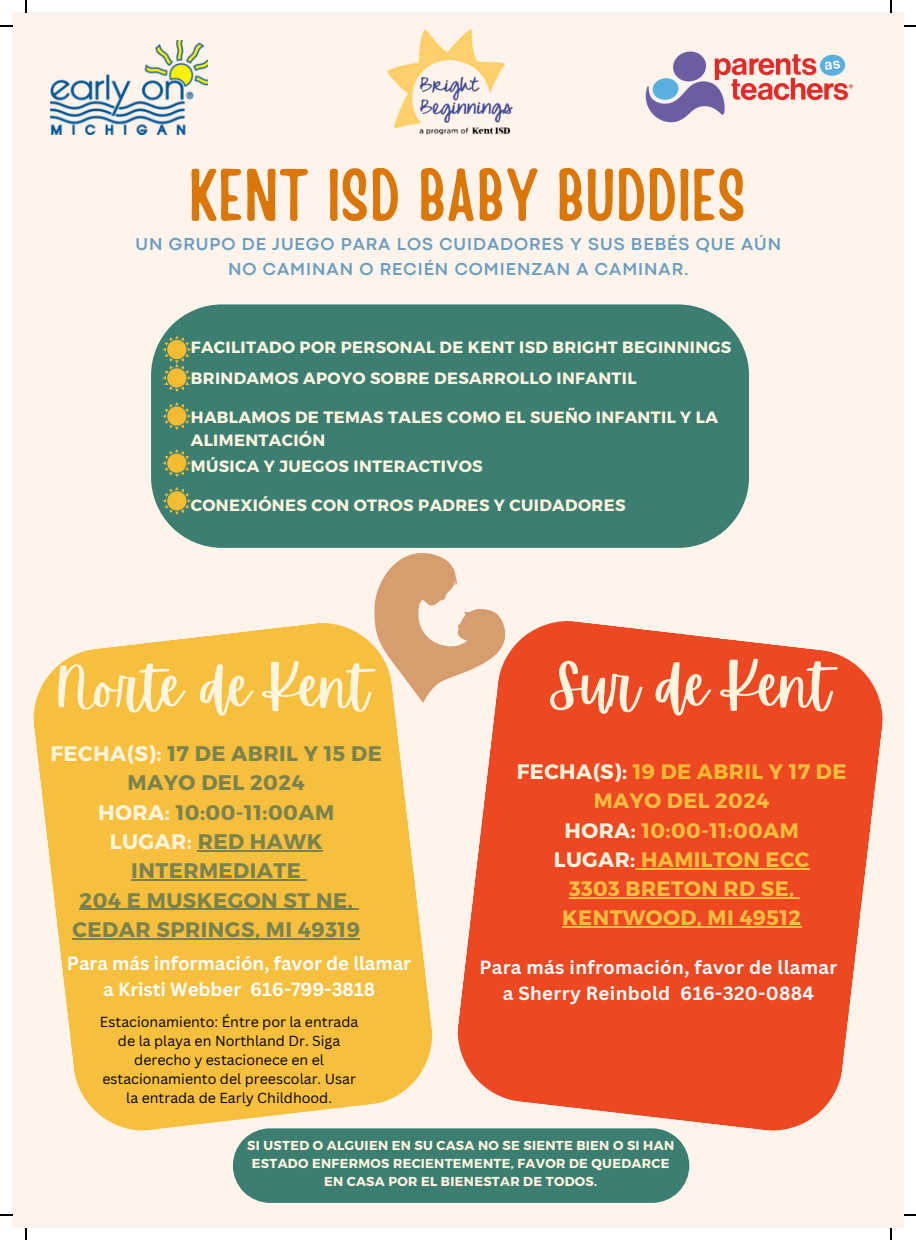
<style>
.page{position:relative;width:916px;height:1240px;background:#fff}
.page>*{position:absolute;margin:0;border:0;box-sizing:border-box;transform-origin:0 0}
.t1{font:73.05px "Handy Casual Condensed";letter-spacing:.02em;color:#db7608}
.t2{font:57.9px "Apricots";color:#fff5de}
.t3{font:55.8px "Apricots";color:#fff5de}
.t4{font:700 21px/29.2px "Montserrat";letter-spacing:.02em;color:#7a824e;text-align:center}
.t5{font:700 20.85px/29.2px "Montserrat";letter-spacing:.02em;color:#f7bf3e;text-align:center}
.t6{font:700 18.6px/25.8px "Canva Sans";letter-spacing:.02em;color:#fff;text-align:center}
.t7{font:700 18.6px/25.8px "Canva Sans";color:#fff;text-align:center}
.t8{font:700 18px/24.8px "Codec Pro";letter-spacing:.055em;color:#6a9dbf;text-align:center}
.t9{font:700 16.35px/31.2px "Montserrat";letter-spacing:.02em;color:#fff5de}
.t10{font:14.1px/19px "Canva Sans";color:#000;text-align:center}
.t11{font:700 12.9px/18.3px "Montserrat";letter-spacing:.02em;color:#fff5de;text-align:center}
.s1{color:#fff5de}
.s2{color:#f4bc33}
</style>
<div class="page">
<div style="left:12px;top:12px;width:891px;height:1215px;background:#fff4eb"></div>
<svg style="left:457px;top:621px;width:426px;height:510px;background:#f0613f"></svg>
<svg style="left:33px;top:623px;width:400px;height:508px;background:#f7c657"></svg>
<div style="left:151px;top:304px;width:597px;height:243px;background:#3c7f72"></div>
<div style="left:233px;top:1127px;width:456px;height:75px;background:#3c7f72"></div>
<img style="left:645px;top:51px;width:207px;height:72px">
<img style="left:50px;top:41px;width:158px;height:93px">
<img style="left:387px;top:30px;width:125px;height:105px">
<svg style="left:163px;top:486px;width:28px;height:29px"></svg>
<svg style="left:163px;top:449px;width:28px;height:28px"></svg>
<svg style="left:163px;top:402px;width:28px;height:28px"></svg>
<svg style="left:163px;top:335px;width:28px;height:57px;background:#8f9a55"></svg>
<svg style="left:374px;top:553px;width:131px;height:150px"></svg>
<hr style="left:198px;top:849px;width:125px;height:2px;background:#7a824e">
<hr style="left:131px;top:879px;width:170px;height:1px;background:#7a824e">
<hr style="left:80px;top:908px;width:198px;height:1px;background:#7a824e">
<hr style="left:278px;top:908px;width:75px;height:1px;background:#7a824e">
<hr style="left:72px;top:937px;width:288px;height:1px;background:#7a824e">
<hr style="left:640px;top:867px;width:169px;height:1px;background:#f7bf3e">
<hr style="left:568px;top:897px;width:226px;height:1px;background:#f7bf3e">
<hr style="left:562px;top:926px;width:239px;height:1px;background:#f7bf3e">
<svg style="left:26px;top:0;width:1px;height:12px"></svg>
<svg style="left:0;top:26px;width:12px;height:1px"></svg>
<svg style="left:890px;top:0;width:1px;height:12px"></svg>
<svg style="left:903px;top:26px;width:12px;height:1px"></svg>
<svg style="left:26px;top:1227px;width:1px;height:12px"></svg>
<svg style="left:0;top:1214px;width:12px;height:1px"></svg>
<svg style="left:890px;top:1227px;width:1px;height:12px"></svg>
<svg style="left:903px;top:1214px;width:12px;height:1px"></svg>
<h1 class="t1" style="left:189px;top:147px;width:557px">KENT ISD BABY BUDDIES</h1>
<p class="t8" style="left:135px;top:233px;width:646px">UN GRUPO DE JUEGO PARA LOS CUIDADORES Y SUS BEBÉS QUE AÚN<br>NO CAMINAN O RECIÉN COMIENZAN A CAMINAR.</p>
<p class="t9" style="left:191px;top:330px;width:542px">FACILITADO POR PERSONAL DE KENT ISD BRIGHT BEGINNINGS<br>BRINDAMOS APOYO SOBRE DESARROLLO INFANTIL</p>
<p class="t9" style="left:191px;top:404px;width:528px;line-height:23px">HABLAMOS DE TEMAS TALES COMO EL SUEÑO INFANTIL Y LA<br>ALIMENTACIÓN</p>
<p class="t9" style="left:191px;top:449px;width:293px">MÚSICA Y JUEGOS INTERACTIVOS</p>
<p class="t9" style="left:191px;top:489px;width:436px">CONEXIÓNES CON OTROS PADRES Y CUIDADORES</p>
<h3 class="t3" style="left:55px;top:655px;width:314px">Norte de Kent</h3>
<h2 class="t2" style="left:549px;top:652px;width:282px">Sur de Kent</h2>
<p class="t4" style="left:50px;top:737px;width:333px"><span class="s1">FECHA(S):</span> 17 DE ABRIL Y 15 DE<br>MAYO DEL 2024<br><span class="s1">HORA:</span> 10:00-11:00AM<br><span class="s1">LUGAR:</span> RED HAWK<br>INTERMEDIATE<br>204 E MUSKEGON ST NE,<br>CEDAR SPRINGS, MI 49319</p>
<p class="t7" style="left:67px;top:949px;width:345px">Para más información, favor de llamar a Kristi Webber 616-799-3818</p>
<p class="t10" style="left:100px;top:1011px;width:260px">Estacionamiento: Éntre por la entrada de la playa en Northland Dr. Siga derecho y estacionece en el estacionamiento del preescolar. Usar la entrada de Early Childhood.</p>
<p class="t5" style="left:516px;top:755px;width:331px"><span class="s1">FECHA(S):</span> <span class="s2">19 DE ABRIL</span> Y 17 DE<br>MAYO DEL 2024<br><span class="s1">HORA:</span> 10:00-11:00AM<br><span class="s1">LUGAR:</span> HAMILTON ECC<br>3303 BRETON RD SE,<br>KENTWOOD, MI 49512</p>
<p class="t6" style="left:479px;top:953px;width:359px">Para más infromación, favor de llamar a Sherry Reinbold 616-320-0884</p>
<p class="t11" style="left:247px;top:1134px;width:428px">SI USTED O ALGUIEN EN SU CASA NO SE SIENTE BIEN O SI HAN<br>ESTADO ENFERMOS RECIENTEMENTE, FAVOR DE QUEDARCE<br>EN CASA POR EL BIENESTAR DE TODOS.</p>
</div>
